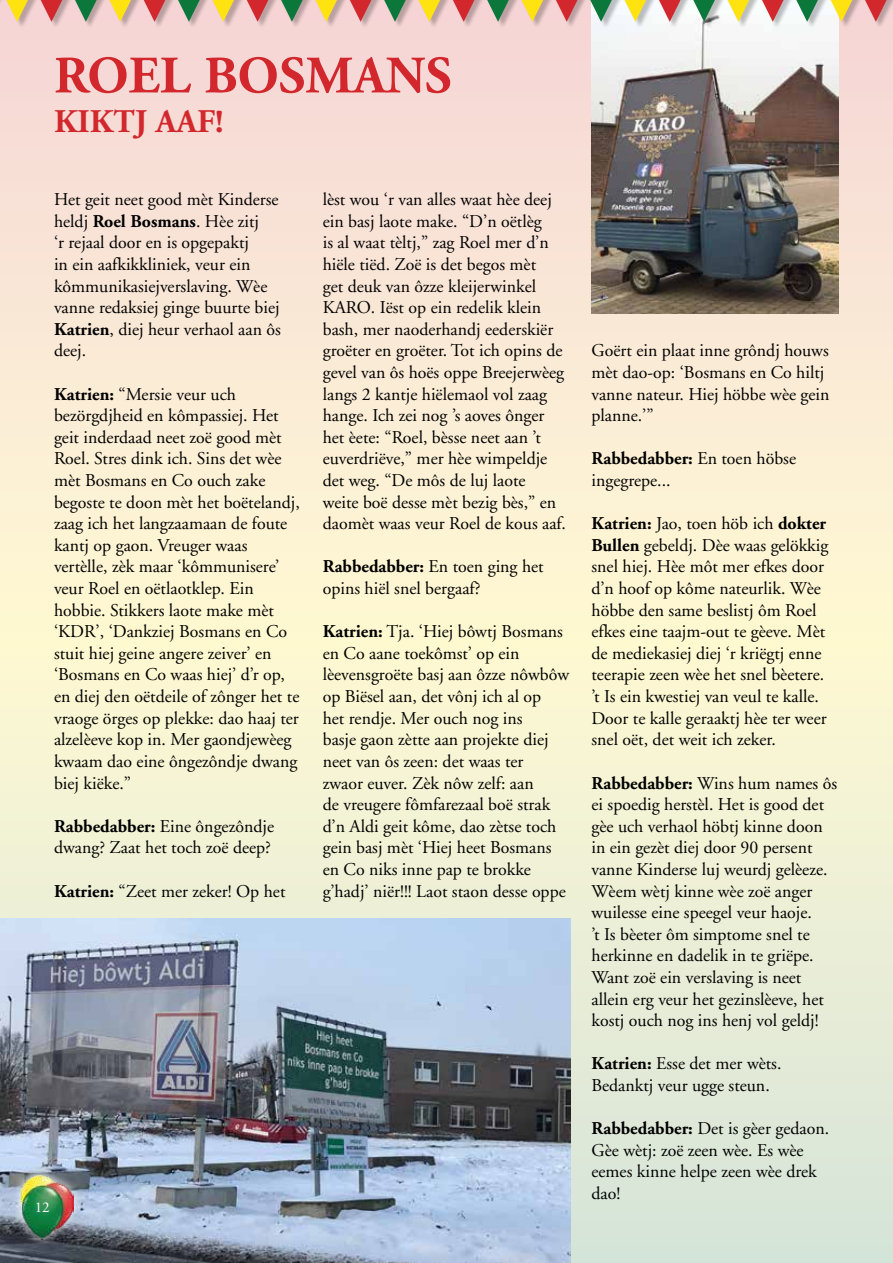
<style>
.page{position:relative;width:893px;height:1263px;background:#fff}
.page>*{position:absolute;margin:0;border:0;box-sizing:border-box;transform-origin:0 0}
.t1{font:700 52.5px "Adobe Garamond";color:#d2272d}
.t2{font:700 33px "Adobe Garamond";color:#d2272d}
.t3{font:18px/21.6px "Adobe Garamond";color:#000}
.t4{font:15px "Adobe Garamond";color:#fff}
.s1{font-weight:700}
</style>
<div class="page">
<div style="left:0;top:0;width:893px;height:1263px;background:linear-gradient(to bottom,#ffe5d5,#e1f1d6)"></div>
<img style="left:0;top:918px;width:570px;height:345px">
<img style="left:591px;top:29px;width:248px;height:284px">
<svg style="left:12px;top:1165px;width:71px;height:82px;background:#828c9c"></svg>
<img style="left:21px;top:1173px;width:53px;height:69px">
<div style="left:1px;top:0;width:41px;height:29px;background:#000;opacity:.25"></div>
<div style="left:104px;top:0;width:41px;height:29px;background:#000;opacity:.25"></div>
<svg style="left:111px;top:0;width:20px;height:22px"></svg>
<div style="left:207px;top:0;width:41px;height:29px;background:#000;opacity:.25"></div>
<svg style="left:214px;top:0;width:20px;height:22px"></svg>
<div style="left:310px;top:0;width:41px;height:29px;background:#000;opacity:.25"></div>
<svg style="left:317px;top:0;width:20px;height:22px"></svg>
<div style="left:413px;top:0;width:41px;height:29px;background:#000;opacity:.25"></div>
<svg style="left:420px;top:0;width:20px;height:22px"></svg>
<div style="left:516px;top:0;width:41px;height:29px;background:#000;opacity:.25"></div>
<svg style="left:523px;top:0;width:20px;height:22px"></svg>
<div style="left:619px;top:0;width:41px;height:29px;background:#000;opacity:.25"></div>
<svg style="left:626px;top:0;width:20px;height:22px"></svg>
<div style="left:722px;top:0;width:41px;height:29px;background:#000;opacity:.25"></div>
<svg style="left:729px;top:0;width:20px;height:22px"></svg>
<div style="left:825px;top:0;width:41px;height:29px;background:#000;opacity:.25"></div>
<svg style="left:832px;top:0;width:20px;height:22px"></svg>
<div style="left:35px;top:0;width:41px;height:29px;background:#000;opacity:.25"></div>
<svg style="left:41px;top:0;width:21px;height:22px"></svg>
<div style="left:138px;top:0;width:41px;height:29px;background:#000;opacity:.25"></div>
<svg style="left:144px;top:0;width:21px;height:22px"></svg>
<div style="left:241px;top:0;width:41px;height:29px;background:#000;opacity:.25"></div>
<svg style="left:247px;top:0;width:21px;height:22px"></svg>
<div style="left:344px;top:0;width:41px;height:29px;background:#000;opacity:.25"></div>
<svg style="left:350px;top:0;width:21px;height:22px"></svg>
<div style="left:447px;top:0;width:41px;height:29px;background:#000;opacity:.25"></div>
<svg style="left:453px;top:0;width:21px;height:22px"></svg>
<div style="left:550px;top:0;width:41px;height:29px;background:#000;opacity:.25"></div>
<svg style="left:556px;top:0;width:21px;height:22px"></svg>
<div style="left:653px;top:0;width:41px;height:29px;background:#000;opacity:.25"></div>
<svg style="left:659px;top:0;width:22px;height:22px"></svg>
<div style="left:756px;top:0;width:42px;height:29px;background:#000;opacity:.25"></div>
<svg style="left:762px;top:0;width:22px;height:22px"></svg>
<div style="left:859px;top:0;width:34px;height:29px;background:#000;opacity:.25"></div>
<svg style="left:865px;top:0;width:22px;height:22px"></svg>
<div style="left:70px;top:0;width:41px;height:29px;background:#000;opacity:.25"></div>
<svg style="left:75px;top:0;width:22px;height:22px"></svg>
<div style="left:0;top:0;width:8px;height:29px;background:#f6d5d5"></div>
<svg style="left:0;top:0;width:28px;height:22px"></svg>
<div style="left:173px;top:0;width:41px;height:29px;background:#000;opacity:.25"></div>
<svg style="left:178px;top:0;width:22px;height:22px"></svg>
<div style="left:276px;top:0;width:41px;height:29px;background:#000;opacity:.25"></div>
<svg style="left:281px;top:0;width:22px;height:22px"></svg>
<div style="left:379px;top:0;width:41px;height:29px;background:#000;opacity:.25"></div>
<svg style="left:384px;top:0;width:22px;height:22px"></svg>
<div style="left:482px;top:0;width:41px;height:29px;background:#000;opacity:.25"></div>
<svg style="left:487px;top:0;width:22px;height:22px"></svg>
<div style="left:585px;top:0;width:41px;height:29px;background:#000;opacity:.25"></div>
<svg style="left:590px;top:0;width:22px;height:22px"></svg>
<div style="left:688px;top:0;width:41px;height:29px;background:#000;opacity:.25"></div>
<svg style="left:693px;top:0;width:22px;height:22px"></svg>
<div style="left:791px;top:0;width:41px;height:29px;background:#000;opacity:.25"></div>
<svg style="left:796px;top:0;width:22px;height:22px"></svg>
<h1 class="t1" style="left:54px;top:47px;width:399px">ROEL BOSMANS</h1>
<h2 class="t2" style="left:54px;top:104px;width:171px">KIKTJ AAF!</h2>
<p class="t3" style="left:54px;top:189px;width:228px">Het geit neet good mèt Kinderse heldj <span class="s1">Roel Bosmans</span>. Hèe zitj<br>‘r rejaal door en is opgepaktj<br>in ein aafkikkliniek, veur ein kômmunikasiejverslaving. Wèe vanne redaksiej ginge buurte biej<br><span class="s1">Katrien</span>, diej heur verhaol aan ôs deej.</p>
<p class="t3" style="left:54px;top:384px;width:247px"><span class="s1">Katrien:</span> “Mersie veur uch bezörgdjheid en kômpassiej. Het geit inderdaad neet zoë good mèt<br>Roel. Stres dink ich. Sins det wèe mèt Bosmans en Co ouch zake begoste te doon mèt het boëtelandj, zaag ich het langzaamaan de foute kantj op gaon. Vreuger waas vertèlle, zèk maar ‘kômmunisere’ veur Roel en oëtlaotklep. Ein hobbie. Stikkers laote make mèt ‘KDR’, ‘Dankziej Bosmans en Co stuit hiej geine angere zeiver’ en ‘Bosmans en Co waas hiej’ d’r op, en diej den oëtdeile of zônger het te vraoge örges op plekke: dao haaj ter alzelèeve kop in. Mer gaondjewèeg kwaam dao eine ôngezôndje dwang biej kiëke.”</p>
<p class="t3" style="left:54px;top:816px;width:222px"><span class="s1">Rabbedabber:</span> Eine ôngezôndje dwang? Zaat het toch zoë deep?</p>
<p class="t3" style="left:54px;top:880px;width:233px"><span class="s1">Katrien:</span> “Zeet mer zeker! Op het</p>
<p class="t3" style="left:323px;top:189px;width:245px">lèst wou ‘r van alles waat hèe deej ein basj laote make. “D’n oëtlèg<br>is al waat tèltj,” zag Roel mer d’n hiële tiëd. Zoë is det begos mèt<br>get deuk van ôzze kleijerwinkel<br>KARO. Iëst op ein redelik klein bash, mer naoderhandj eederskiër groëter en groëter. Tot ich opins de gevel van ôs hoës oppe Breejerwèeg langs 2 kantje hiëlemaol vol zaag hange. Ich zei nog ’s aoves ônger het èete: “Roel, bèsse neet aan ’t euverdriëve,” mer hèe wimpeldje det weg. “De môs de luj laote<br>weite boë desse mèt bezig bès,” en daomèt waas veur Roel de kous aaf.</p>
<p class="t3" style="left:323px;top:556px;width:222px"><span class="s1">Rabbedabber:</span> En toen ging het opins hiël snel bergaaf?</p>
<p class="t3" style="left:323px;top:621px;width:248px"><span class="s1">Katrien:</span> Tja. ‘Hiej bôwtj Bosmans en Co aane toekômst’ op ein lèevensgroëte basj aan ôzze nôwbôw op Biësel aan, det vônj ich al op<br>het rendje. Mer ouch nog ins<br>basje gaon zètte aan projekte diej neet van ôs zeen: det waas ter<br>zwaor euver. Zèk nôw zelf: aan<br>de vreugere fômfarezaal boë strak d’n Aldi geit kôme, dao zètse toch gein basj mèt ‘Hiej heet Bosmans en Co niks inne pap te brokke g’hadj’ niër!!! Laot staon desse oppe</p>
<p class="t4" style="left:35px;top:1199px;width:16px">12</p>
<p class="t3" style="left:591px;top:340px;width:240px">Goërt ein plaat inne grôndj houws mèt dao-op: ‘Bosmans en Co hiltj vanne nateur. Hiej höbbe wèe gein planne.’”</p>
<p class="t3" style="left:591px;top:448px;width:206px"><span class="s1">Rabbedabber:</span> En toen höbse ingegrepe...</p>
<p class="t3" style="left:591px;top:513px;width:238px"><span class="s1">Katrien:</span> Jao, toen höb ich <span class="s1">dokter Bullen</span> gebeldj. Dèe waas gelökkig snel hiej. Hèe môt mer efkes door d’n hoof op kôme nateurlik. Wèe höbbe den same beslistj ôm Roel efkes eine taajm-out te gèeve. Mèt de mediekasiej diej ‘r kriëgtj enne teerapie zeen wèe het snel bèetere. ’t Is ein kwestiej van veul te kalle.<br>Door te kalle geraaktj hèe ter weer snel oët, det weit ich zeker.</p>
<p class="t3" style="left:591px;top:772px;width:247px"><span class="s1">Rabbedabber:</span> Wins hum names ôs ei spoedig herstèl. Het is good det gèe uch verhaol höbtj kinne doon in ein gezèt diej door 90 persent vanne Kinderse luj weurdj gelèeze.<br>Wèem wètj kinne wèe zoë anger wuilesse eine speegel veur haoje.<br>’t Is bèeter ôm simptome snel te herkinne en dadelik in te griëpe.<br>Want zoë ein verslaving is neet allein erg veur het gezinslèeve, het kostj ouch nog ins henj vol geldj!</p>
<p class="t3" style="left:591px;top:1053px;width:192px"><span class="s1">Katrien:</span> Esse det mer wèts.<br>Bedanktj veur ugge steun.</p>
<p class="t3" style="left:591px;top:1118px;width:239px"><span class="s1">Rabbedabber:</span> Det is gèer gedaon.<br>Gèe wètj: zoë zeen wèe. Es wèe eemes kinne helpe zeen wèe drek dao!</p>
</div>
